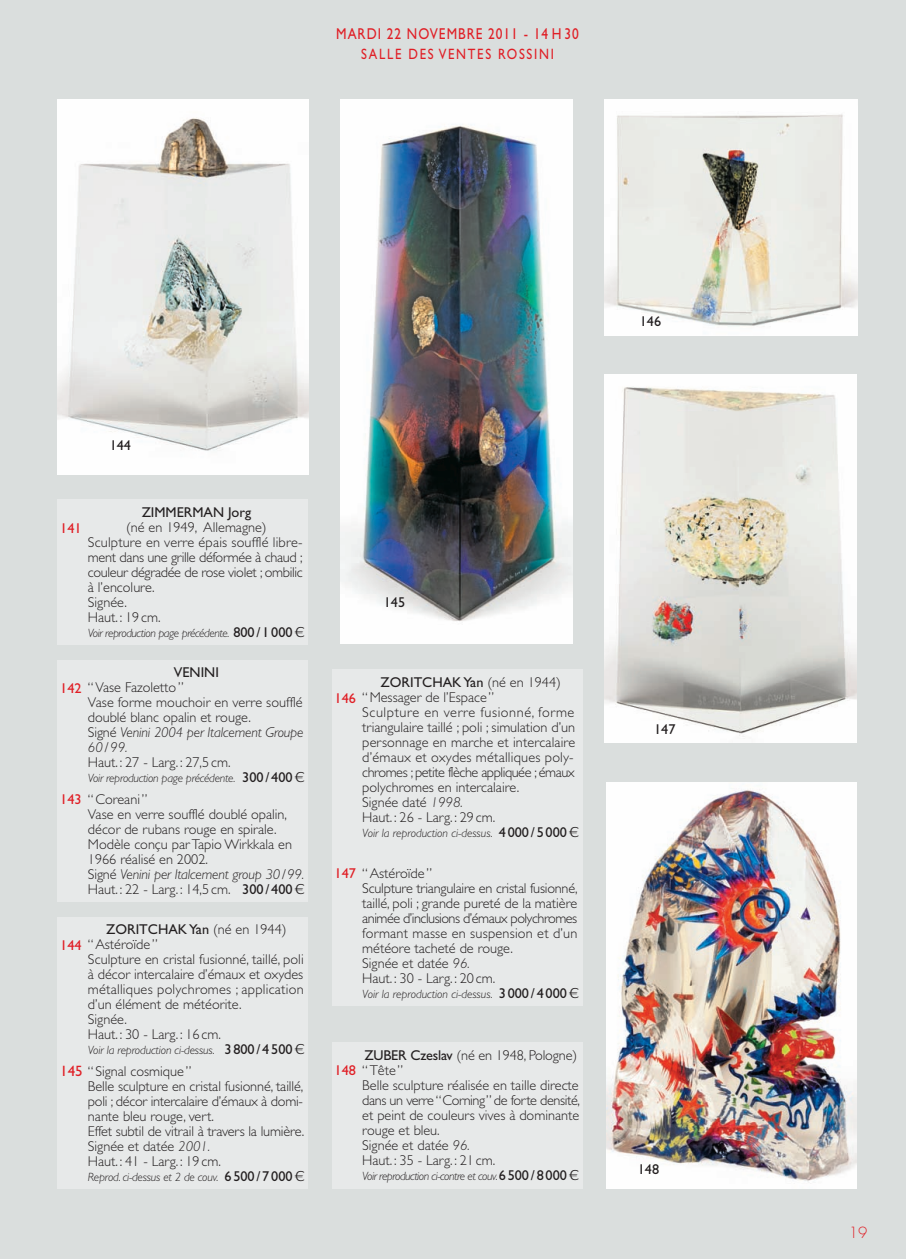
<style>
.page{position:relative;width:906px;height:1259px;background:#fff}
.page>*{position:absolute;margin:0;border:0;box-sizing:border-box;transform-origin:0 0}
.t1{font:15.75px "Gill Sans";letter-spacing:.075em;color:#e01f26;scale:.85 1}
.t2{font:15px "Gill Sans";letter-spacing:.135em;color:#e01f26;scale:.85 1}
.t3{font:300 15px "Futura";color:#e01f26}
.t4{font:300 14.25px/15px "Gill Sans";color:#231f20}
.t5{font:300 14.25px/30px "Gill Sans";letter-spacing:.04em;color:#231f20;text-align:center}
.t6{font:14.25px "Gill Sans";color:#231f20}
.t7{font:14.25px "Gill Sans";color:#e01f26}
.t8{font:italic 300 12px "Gill Sans";letter-spacing:-.02em;color:#231f20}
.t9{font:italic 300 12px "Gill Sans";color:#231f20}
.t10{font:italic 300 12px "Gill Sans";letter-spacing:-.04em;color:#231f20}
.s1{font-weight:400;font-style:normal;font-size:14.25px}
.s2{font-style:italic}
.s3{font-weight:400;color:#e01f26}
.s4{font-weight:400}
.s5{font-weight:400;font-size:15px;color:#e01f26}
</style>
<div class="page">
<div style="left:6px;top:0;width:900px;height:1258px;background:#dadedd"></div>
<div style="left:332px;top:1042px;width:250px;height:146px;background:#e7e9e9"></div>
<div style="left:0;top:0;width:6px;height:1258px;background:#dadedd"></div>
<div style="left:57px;top:500px;width:251px;height:145px;background:#e7e9e9"></div>
<div style="left:57px;top:660px;width:251px;height:241px;background:#e7e9e9"></div>
<div style="left:57px;top:917px;width:251px;height:271px;background:#e7e9e9"></div>
<div style="left:332px;top:669px;width:250px;height:336px;background:#e7e9e9"></div>
<img style="left:57px;top:100px;width:251px;height:374px">
<img style="left:604px;top:99px;width:254px;height:236px">
<img style="left:340px;top:100px;width:233px;height:543px">
<img style="left:604px;top:375px;width:253px;height:367px">
<img style="left:606px;top:782px;width:251px;height:406px">
<p class="t1" style="left:336px;top:28px;width:287px">MARDI 22 NOVEMBRE 2011 - 14 H 30</p>
<p class="t2" style="left:361px;top:48px;width:228px">SALLE DES VENTES ROSSINI</p>
<p class="t6" style="left:110px;top:440px;width:23px">144</p>
<p class="t7" style="left:60px;top:523px;width:23px">141</p>
<p class="t6" style="left:142px;top:507px;width:111px">ZIMMERMAN Jorg</p>
<p class="t4" style="left:88px;top:521px;width:216px;text-indent:38px">(né en 1949, Allemagne)<br>Sculpture en verre épais soufflé libre - ment dans une grille déformée à chaud ; couleur dégradée de rose violet ; ombilic à l’encolure.<br>Signée.<br>Haut. : 19 cm.</p>
<p class="t8" style="left:88px;top:629px;width:206px">Voir reproduction page précédente. <span class="s1">800 / 1 000</span></p>
<p class="t6" style="left:174px;top:667px;width:47px">VENINI</p>
<p class="t4" style="left:88px;top:696px;width:217px">Vase forme mouchoir en verre soufflé doublé blanc opalin et rouge.<br>Signé <span class="s2">Venini 2004 per Italcement Groupe<br>60 / 99.</span></p>
<p class="t4" style="left:88px;top:756px;width:144px">Haut. : 27 - Larg. : 27,5 cm.</p>
<p class="t8" style="left:88px;top:774px;width:206px">Voir reproduction page précédente. <span class="s1">300/400</span></p>
<p class="t4" style="left:88px;top:793px;width:218px;text-indent:-28px"><span class="s3">143</span> “ Coreani ”<br>Vase en verre soufflé doublé opalin, décor de rubans rouge en spirale.<br>Modèle conçu par Tapio Wirkkala en<br>1966 réalisé en 2002.<br>Signé <span class="s2">Venini per Italcement group 30 / 99.<br></span>Haut. : 22 - Larg. : 14,5 cm. <span class="s4">300 / 400</span></p>
<p class="t4" style="left:60px;top:681px;width:125px"><span class="s3">142</span> “ Vase Fazoletto ”</p>
<p class="t4" style="left:88px;top:916px;width:217px;line-height:30px;text-align:center"><span class="s4">ZORITCHAK Yan</span> (né en 1944)<br>Sculpture en cristal fusionné, taillé, poli</p>
<p class="t4" style="left:88px;top:968px;width:217px">à décor intercalaire d’émaux et oxydes métalliques polychromes ; application d’un élément de météorite.<br>Signée.<br>Haut. : 30 - Larg. : 16 cm.</p>
<p class="t8" style="left:88px;top:1046px;width:206px">Voir la reproduction ci-dessus. <span class="s1">3800 / 4500</span></p>
<p class="t4" style="left:88px;top:1064px;width:218px;text-indent:-28px"><span class="s5">145</span> “Signal cosmique ”<br>Belle sculpture en cristal fusionné, taillé, poli ; décor intercalaire d’émaux à domi - nante bleu rouge, vert.<br>Effet subtil de vitrail à travers la lumière.<br>Signée et datée <span class="s2">2001.<br></span>Haut. : 41 - Larg. : 19 cm.</p>
<p class="t8" style="left:88px;top:1172px;width:206px">Reprod. ci-dessus et 2 de couv. <span class="s1">6500 / 7000</span></p>
<p class="t4" style="left:60px;top:938px;width:99px"><span class="s3">144</span> “ Astéroïde ”</p>
<p class="t6" style="left:384px;top:597px;width:23px">145</p>
<p class="t5" style="left:362px;top:668px;width:214px"><span class="s4">ZORITCHAK Yan</span> (né en 1944)<br>Sculpture en verre fusionné, forme</p>
<p class="t4" style="left:362px;top:721px;width:214px">triangulaire taillé ; poli ; simulation d’un personnage en marche et intercalaire d’émaux et oxydes métalliques poly - chromes ; petite flèche appliquée ; émaux polychromes en intercalaire.<br>Signée daté <span class="s2">1998.<br></span>Haut. : 26 - Larg.: 29 cm.</p>
<p class="t9" style="left:362px;top:828px;width:206px">Voir la reproduction ci-dessus. <span class="s1">4000 / 5000</span></p>
<p class="t4" style="left:362px;top:866px;width:217px;text-indent:-28px"><span class="s3">147</span> “ Astéroïde ”<br>Sculpture triangulaire en cristal fusionné, taillé, poli ; grande pureté de la matière animée d’inclusions d’émaux polychromes formant masse en suspension et d’un météore tacheté de rouge.<br>Signée et datée <span class="s2">96.<br></span>Haut. : 30 - Larg. : 20 cm.</p>
<p class="t9" style="left:362px;top:989px;width:206px">Voir la reproduction ci-dessus. <span class="s1">3000 / 4000</span></p>
<p class="t4" style="left:335px;top:691px;width:161px"><span class="s3">146</span> “ Messager de l’Espace ”</p>
<p class="t4" style="left:362px;top:1041px;width:218px;line-height:30px"><span class="s4">ZUBER Czeslav</span> (né en 1948, Pologne)<br>Belle sculpture réalisée en taille directe</p>
<p class="t4" style="left:362px;top:1093px;width:219px">dans un verre “ Corning ” de forte densité, et peint de couleurs vives à dominante rouge et bleu.<br>Signée et datée <span class="s2">96.<br></span>Haut. : 35 - Larg. : 21 cm.</p>
<p class="t10" style="left:362px;top:1171px;width:206px">Voir reproduction ci-contre et couv.<span class="s1">6 500 / 8 000</span></p>
<p class="t4" style="left:335px;top:1063px;width:70px"><span class="s3">148</span> “ Tête ”</p>
<p class="t6" style="left:640px;top:316px;width:23px">146</p>
<p class="t6" style="left:654px;top:724px;width:23px">147</p>
<p class="t6" style="left:638px;top:1164px;width:23px">148</p>
<p class="t3" style="left:849px;top:1225px;width:20px">19</p>
</div>
